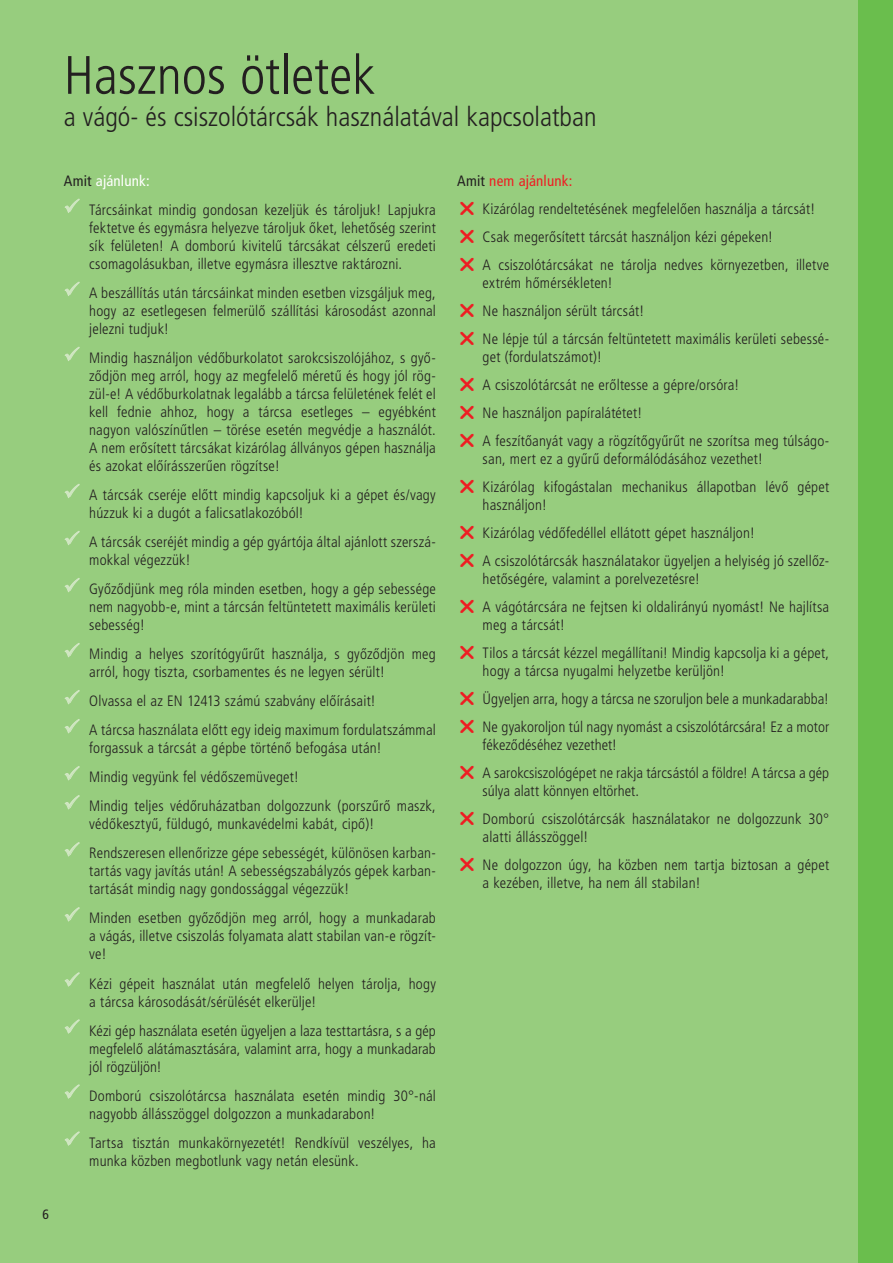
<style>
.page{position:relative;width:893px;height:1263px;background:#97cd7e}
.page>*{position:absolute;margin:0;border:0;box-sizing:border-box;transform-origin:0 0}
.t1{font:300 condensed 54px "Frutiger LT Pro";color:#231f20}
.t2{font:300 condensed 27px "Frutiger LT Pro";color:#231f20}
.t3{font:300 condensed 15px/18px "Frutiger LT Pro";letter-spacing:.01em;color:#231f20}
.t4{font:condensed 15px "Frutiger LT Pro";letter-spacing:.01em;color:#fff}
.t5{font:condensed 13.5px "Frutiger LT Pro";color:#231f20}
.s1{color:#231f20}
.s2{color:#d1e7c3}
.s3{font-weight:400}
.s4{font-weight:400;color:#ee1d23}
</style>
<div class="page">
<svg style="left:64px;top:198px;width:16px;height:15px"></svg>
<svg style="left:64px;top:281px;width:16px;height:15px"></svg>
<svg style="left:64px;top:346px;width:16px;height:15px"></svg>
<svg style="left:64px;top:484px;width:16px;height:14px"></svg>
<svg style="left:64px;top:531px;width:16px;height:14px"></svg>
<svg style="left:64px;top:578px;width:16px;height:15px"></svg>
<svg style="left:64px;top:643px;width:16px;height:15px"></svg>
<svg style="left:64px;top:690px;width:16px;height:15px"></svg>
<svg style="left:64px;top:719px;width:16px;height:15px"></svg>
<svg style="left:64px;top:766px;width:16px;height:15px"></svg>
<svg style="left:64px;top:795px;width:16px;height:15px"></svg>
<svg style="left:64px;top:842px;width:16px;height:15px"></svg>
<svg style="left:64px;top:907px;width:16px;height:15px"></svg>
<svg style="left:64px;top:972px;width:16px;height:15px"></svg>
<svg style="left:64px;top:1019px;width:16px;height:15px"></svg>
<svg style="left:64px;top:1084px;width:16px;height:15px"></svg>
<svg style="left:65px;top:1131px;width:15px;height:15px"></svg>
<div style="left:859px;top:0;width:34px;height:1263px;background:#6abe4d"></div>
<h1 class="t1" style="left:64px;top:44px;width:313px">Hasznos ötletek</h1>
<h2 class="t2" style="left:64px;top:101px;width:534px">a vágó- és csiszolótárcsák használatával kapcsolatban</h2>
<p class="t4" style="left:64px;top:172px;width:87px"><span class="s1">Amit</span> ajánlunk:</p>
<p class="t3" style="left:89px;top:201px;width:348px;text-align:justify;text-indent:-26px"><span class="s2">✓</span> Tárcsáinkat mindig gondosan kezeljük és tároljuk! Lapjukra fektetve és egymásra helyezve tároljuk őket, lehetőség szerint sík felületen! A domború kivitelű tárcsákat célszerű eredeti csomagolásukban, illetve egymásra illesztve raktározni.</p>
<p class="t3" style="left:89px;top:284px;width:348px;text-align:justify;text-indent:-26px"><span class="s2">✓</span> A beszállítás után tárcsáinkat minden esetben vizsgáljuk meg, hogy az esetlegesen felmerülő szállítási károsodást azonnal jelezni tudjuk!</p>
<p class="t3" style="left:89px;top:349px;width:348px;text-align:justify;text-indent:-26px"><span class="s2">✓</span> Mindig használjon védőburkolatot sarokcsiszolójához, s győ&shy;ződjön meg arról, hogy az megfelelő méretű és hogy jól rög&shy;zül-e! A védőburkolatnak legalább a tárcsa felületének felét el kell fednie ahhoz, hogy a tárcsa esetleges – egyébként nagyon valószínűtlen – törése esetén megvédje a használót.<br>A nem erősített tárcsákat kizárólag állványos gépen használja és azokat előírásszerűen rögzítse!</p>
<p class="t3" style="left:89px;top:486px;width:348px;text-indent:-26px"><span class="s2">✓</span> A tárcsák cseréje előtt mindig kapcsoljuk ki a gépet és/vagy húzzuk ki a dugót a falicsatlakozóból!</p>
<p class="t3" style="left:89px;top:533px;width:348px;text-indent:-26px"><span class="s2">✓</span> A tárcsák cseréjét mindig a gép gyártója által ajánlott szerszá&shy;mokkal végezzük!</p>
<p class="t3" style="left:89px;top:580px;width:348px;text-align:justify;text-indent:-26px"><span class="s2">✓</span> Győződjünk meg róla minden esetben, hogy a gép sebessége nem nagyobb-e, mint a tárcsán feltüntetett maximális kerületi sebesség!</p>
<p class="t3" style="left:89px;top:645px;width:348px;text-indent:-26px"><span class="s2">✓</span> Mindig a helyes szorítógyűrűt használja, s győződjön meg arról, hogy tiszta, csorbamentes és ne legyen sérült!</p>
<p class="t3" style="left:64px;top:692px;width:314px"><span class="s2">✓</span> Olvassa el az EN 12413 számú szabvány előírásait!</p>
<p class="t3" style="left:89px;top:721px;width:348px;text-indent:-26px"><span class="s2">✓</span> A tárcsa használata előtt egy ideig maximum fordulatszámmal forgassuk a tárcsát a gépbe történő befogása után!</p>
<p class="t3" style="left:64px;top:768px;width:237px"><span class="s2">✓</span> Mindig vegyünk fel védőszemüveget!</p>
<p class="t3" style="left:89px;top:797px;width:348px;text-indent:-26px"><span class="s2">✓</span> Mindig teljes védőruházatban dolgozzunk (porszűrő maszk, védőkesztyű, füldugó, munkavédelmi kabát, cipő)!</p>
<p class="t3" style="left:89px;top:844px;width:348px;text-align:justify;text-indent:-26px"><span class="s2">✓</span> Rendszeresen ellenőrizze gépe sebességét, különösen karban&shy;tartás vagy javítás után! A sebességszabályzós gépek karban&shy;tartását mindig nagy gondossággal végezzük!</p>
<p class="t3" style="left:89px;top:909px;width:348px;text-align:justify;text-indent:-26px"><span class="s2">✓</span> Minden esetben győződjön meg arról, hogy a munkadarab a vágás, illetve csiszolás folyamata alatt stabilan van-e rögzít&shy;ve!</p>
<p class="t3" style="left:89px;top:974px;width:348px;text-indent:-26px"><span class="s2">✓</span> Kézi gépeit használat után megfelelő helyen tárolja, hogy a tárcsa károsodását/sérülését elkerülje!</p>
<p class="t3" style="left:89px;top:1021px;width:348px;text-align:justify;text-indent:-26px"><span class="s2">✓</span> Kézi gép használata esetén ügyeljen a laza testtartásra, s a gép megfelelő alátámasztására, valamint arra, hogy a munkadarab jól rögzüljön!</p>
<p class="t3" style="left:89px;top:1086px;width:348px;text-indent:-26px"><span class="s2">✓</span> Domború csiszolótárcsa használata esetén mindig 30°-nál nagyobb állásszöggel dolgozzon a munkadarabon!</p>
<p class="t3" style="left:89px;top:1133px;width:348px;text-indent:-26px"><span class="s2">✓</span> Tartsa tisztán munkakörnyezetét! Rendkívül veszélyes, ha munka közben megbotlunk vagy netán elesünk.</p>
<p class="t5" style="left:43px;top:1206px;width:8px">6</p>
<p class="t3" style="left:483px;top:167px;width:348px;line-height:28px;text-indent:-26px"><span class="s3">Amit</span> <span class="s4">nem ajánlunk:<br></span>Kizárólag rendeltetésének megfelelően használja a tárcsát!<br>Csak megerősített tárcsát használjon kézi gépeken!<br>A csiszolótárcsákat ne tárolja nedves környezetben, illetve</p>
<p class="t3" style="left:483px;top:269px;width:348px;line-height:28px">extrém hőmérsékleten!<br>Ne használjon sérült tárcsát!<br>Ne lépje túl a tárcsán feltüntetett maximális kerületi sebessé-</p>
<p class="t3" style="left:483px;top:343px;width:348px;line-height:28px">get (fordulatszámot)!<br>A csiszolótárcsát ne erőltesse a gépre/orsóra!<br>Ne használjon papíralátétet!<br>A feszítőanyát vagy a rögzítőgyűrűt ne szorítsa meg túlságo-</p>
<p class="t3" style="left:483px;top:445px;width:348px;line-height:28px">san, mert ez a gyűrű deformálódásához vezethet!<br>Kizárólag kifogástalan mechanikus állapotban lévő gépet</p>
<p class="t3" style="left:483px;top:491px;width:348px;line-height:28px">használjon!<br>Kizárólag védőfedéllel ellátott gépet használjon!<br>A csiszolótárcsák használatakor ügyeljen a helyiség jó szellőz-</p>
<p class="t3" style="left:483px;top:565px;width:348px;line-height:28px">hetőségére, valamint a porelvezetésre!<br>A vágótárcsára ne fejtsen ki oldalirányú nyomást! Ne hajlítsa</p>
<p class="t3" style="left:483px;top:611px;width:348px;line-height:28px">meg a tárcsát!<br>Tilos a tárcsát kézzel megállítani! Mindig kapcsolja ki a gépet,</p>
<p class="t3" style="left:483px;top:657px;width:348px;line-height:28px">hogy a tárcsa nyugalmi helyzetbe kerüljön!<br>Ügyeljen arra, hogy a tárcsa ne szoruljon bele a munkadarabba!<br>Ne gyakoroljon túl nagy nyomást a csiszolótárcsára! Ez a motor</p>
<p class="t3" style="left:483px;top:731px;width:348px;line-height:28px">fékeződéséhez vezethet!<br>A sarokcsiszológépet ne rakja tárcsástól a földre! A tárcsa a gép</p>
<p class="t3" style="left:483px;top:777px;width:348px;line-height:28px">súlya alatt könnyen eltörhet.<br>Domború csiszolótárcsák használatakor ne dolgozzunk 30°</p>
<p class="t3" style="left:483px;top:823px;width:348px;line-height:28px">alatti állásszöggel!<br>Ne dolgozzon úgy, ha közben nem tartja biztosan a gépet</p>
<p class="t3" style="left:483px;top:874px;width:219px">a kezében, illetve, ha nem áll stabilan!</p>
</div>
